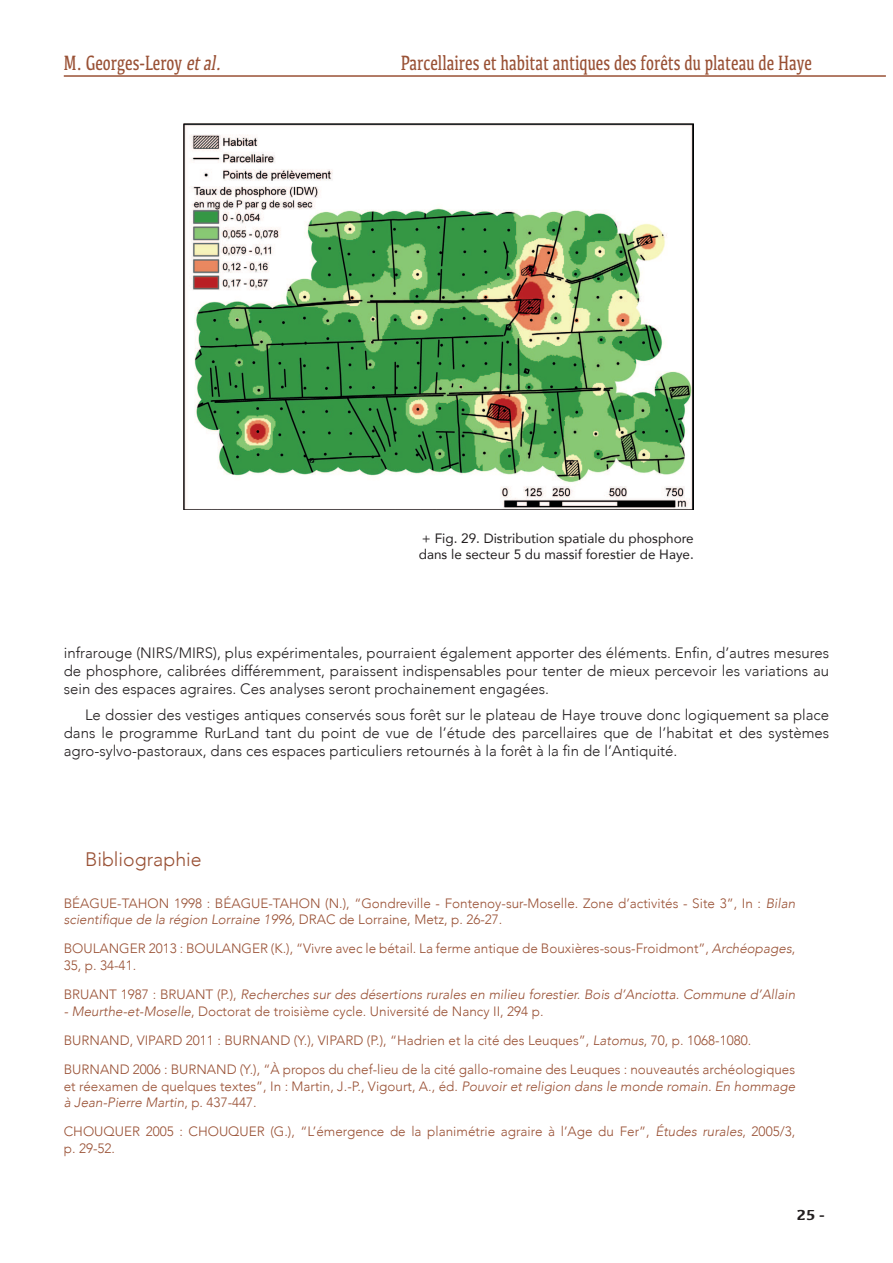
<style>
.page{position:relative;width:893px;height:1263px;background:#fff}
.page>*{position:absolute;margin:0;border:0;box-sizing:border-box;transform-origin:0 0}
.t1{font:21.45px "Kefa";color:#995135;scale:.7 1}
.t2{font:300 19.5px "Avenir";color:#995135}
.t3{font:300 15px/18px "Avenir";color:#231f20;text-align:justify}
.t4{font:700 15px "Kefa";color:#231f20}
.t5{font:300 13.5px/16.5px "Avenir";color:#995135}
.t6{font:italic 300 13.5px "Avenir";color:#995135}
.t7{font:13.5px/16.5px "Avenir";color:#231f20}
.s1{font-style:italic}
.s2{font-style:inherit}
.s3{font-style:normal}
</style>
<div class="page">
<hr style="left:64px;top:75px;width:822px;height:2px;background:#995135">
<img style="left:184px;top:123px;width:510px;height:387px">
<h1 class="t1" style="left:64px;top:55px;width:231px">M. Georges-Leroy <span class="s1">etal.</span></h1>
<h1 class="t1" style="left:401px;top:55px;width:589px">Parcellaires et habitat antiques des forêts du plateau de Haye</h1>
<p class="t7" style="left:419px;top:531px;width:276px"><span class="s2">+</span> Fig. 29. Distribution spatiale du phosphore dans le secteur 5 du massif forestier de Haye.</p>
<p class="t3" style="left:64px;top:644px;width:767px">infrarouge (NIRS/MIRS), plus expérimentales, pourraient également apporter des éléments. Enin, d’autres mesures de phosphore, calibrées différemment, paraissent indispensables pour tenter de mieux percevoir les variations au sein des espaces agraires. Ces analyses seront prochainement engagées.</p>
<p class="t3" style="left:64px;top:706px;width:767px;text-indent:21px">Le dossier des vestiges antiques conservés sous forêt sur le plateau de Haye trouve donc logiquement sa place dans le programme RurLand tant du point de vue de l’étude des parcellaires que de l’habitat et des systèmes agro-sylvo-pastoraux, dans ces espaces particuliers retournés à la forêt à la in de l’Antiquité.</p>
<h2 class="t2" style="left:85px;top:848px;width:118px">Bibliographie</h2>
<p class="t5" style="left:64px;top:895px;width:733px">BéAGuE-TAHON 1998 : BéAGuE-TAHON (N.), “Gondreville - Fontenoy-sur-Moselle. Zone d’activités - Site 3”, In : <span class="s1">Bilan scientiique de la région Lorraine 1996</span>, DRAC de Lorraine, Metz, p. 26-27.</p>
<p class="t5" style="left:64px;top:941px;width:733px">BOuLANGER 2013 : BOuLANGER (K.), “Vivre avec le bétail. La ferme antique de Bouxières-sous-Froidmont”, <span class="s1">Archéopages</span>,<br>35, p. 34-41.</p>
<p class="t6" style="left:64px;top:987px;width:733px"><span class="s3">BRuANT 1987 : BRuANT (P.),</span> Recherches sur des désertions rurales en milieu forestier. Bois d’Anciotta. Commune d’Allain</p>
<p class="t5" style="left:64px;top:996px;width:733px;line-height:29.2px"><span class="s1">- Meurthe-et-Moselle</span>, Doctorat de troisième cycle. université de Nancy II, 294 p.<br>BuRNAND, VIPARD 2011 : BuRNAND (Y.), VIPARD (P.), “Hadrien et la cité des Leuques”, <span class="s1">Latomus</span>, 70, p. 1068-1080.<br>BuRNAND 2006 : BuRNAND (Y.), “À propos du chef-lieu de la cité gallo-romaine des Leuques : nouveautés archéologiques</p>
<p class="t5" style="left:64px;top:1078px;width:733px">et réexamen de quelques textes”, In : Martin, J.-P., Vigourt, A., éd. <span class="s1">Pouvoir et religion dans le monde romain. En hommage à Jean-Pierre Martin</span>, p. 437-447.</p>
<p class="t5" style="left:64px;top:1124px;width:733px">CHOuQuER 2005 : CHOuQuER (G.), “L’émergence de la planimétrie agraire à l’Age du Fer”, <span class="s1">Études rurales</span>, 2005/3, p. 29-52.</p>
<p class="t4" style="left:797px;top:1207px;width:30px">25 -</p>
</div>
